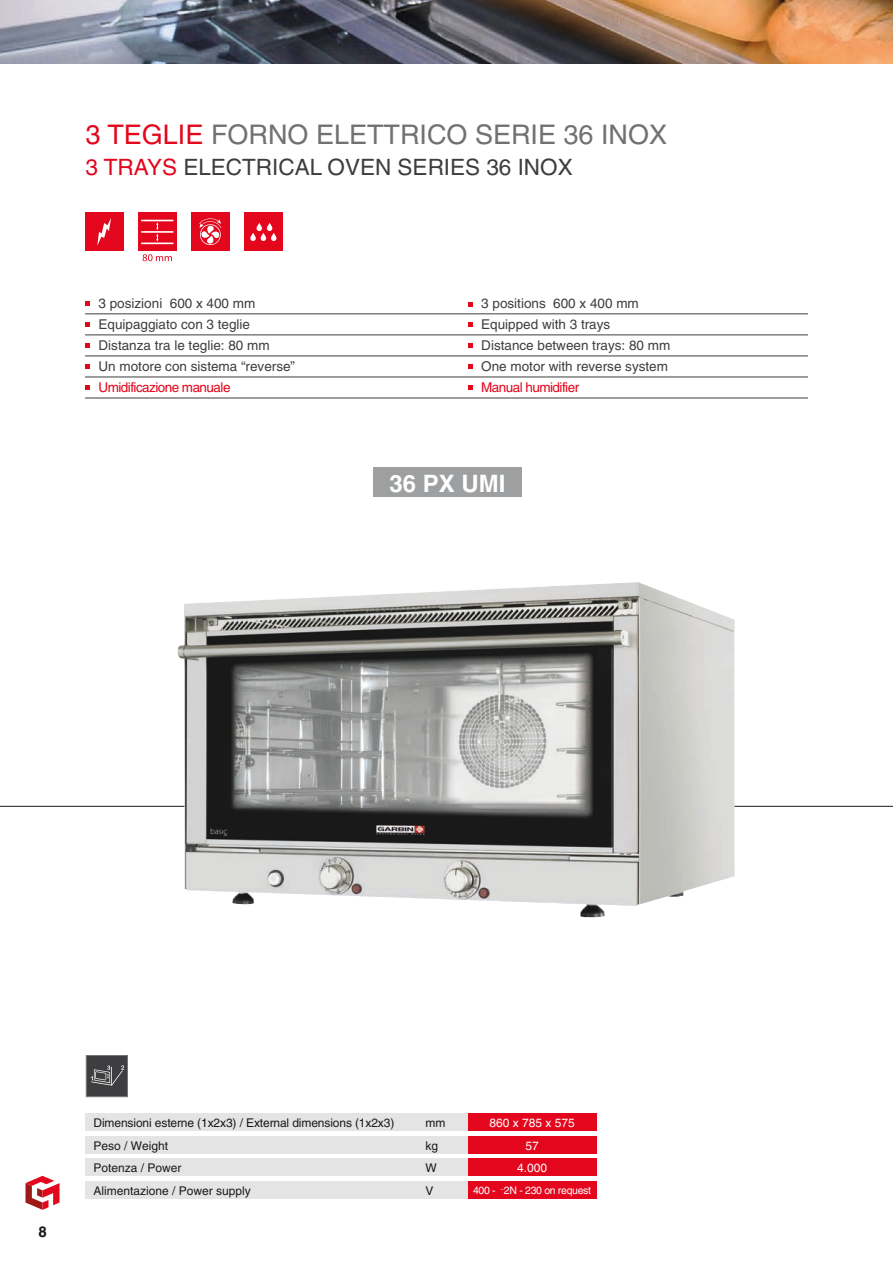
<style>
.page{position:relative;width:893px;height:1263px;background:#fff}
.page>*{position:absolute;margin:0;border:0;box-sizing:border-box;transform-origin:0 0}
.t1{font:27px "Helvetica";color:#707173}
.t2{font:700 24px "Helvetica";color:#fff}
.t3{font:22.5px "Helvetica";color:#3e3e40}
.t4{font:700 15px "Helvetica";color:#1b181c}
.t5{font:13.5px/21px "Helvetica";color:#3e3e40}
.t6{font:13.5px "Helvetica";letter-spacing:-.04em;color:#e3061c}
.t7{font:12px "Helvetica";color:#1b181c}
.t8{font:12px/22.5px "Helvetica";color:#fff;text-align:center}
.t9{font:10.5px "Helvetica";letter-spacing:-.03em;color:#fff}
.s1{color:#e3061c}
</style>
<div class="page">
<img style="left:0;top:0;width:893px;height:64px">
<svg style="left:26px;top:1176px;width:34px;height:34px"></svg>
<hr style="left:0;top:806px;width:893px;height:1px;background:#1b181c">
<img style="left:177px;top:582px;width:558px;height:335px">
<svg style="left:85px;top:301px;width:5px;height:5px"></svg>
<svg style="left:85px;top:322px;width:5px;height:5px"></svg>
<svg style="left:85px;top:343px;width:5px;height:5px"></svg>
<svg style="left:85px;top:364px;width:5px;height:5px"></svg>
<svg style="left:85px;top:385px;width:5px;height:5px"></svg>
<svg style="left:468px;top:302px;width:5px;height:5px"></svg>
<svg style="left:468px;top:322px;width:5px;height:5px"></svg>
<svg style="left:468px;top:343px;width:5px;height:5px"></svg>
<svg style="left:468px;top:364px;width:5px;height:5px"></svg>
<svg style="left:468px;top:385px;width:5px;height:5px"></svg>
<hr style="left:85px;top:313px;width:723px;height:1px;background:#3e3e40">
<hr style="left:85px;top:334px;width:723px;height:1px;background:#3e3e40">
<hr style="left:85px;top:356px;width:723px;height:1px;background:#3e3e40">
<hr style="left:85px;top:377px;width:723px;height:1px;background:#3e3e40">
<hr style="left:85px;top:398px;width:723px;height:1px;background:#3e3e40">
<div style="left:85px;top:1114px;width:431px;height:17px;background:#e4e4e5"></div>
<div style="left:85px;top:1136px;width:431px;height:17px;background:#e4e4e5"></div>
<div style="left:85px;top:1159px;width:431px;height:17px;background:#e4e4e5"></div>
<div style="left:85px;top:1181px;width:431px;height:18px;background:#e4e4e5"></div>
<div style="left:468px;top:1136px;width:128px;height:17px;background:#e3061c"></div>
<div style="left:468px;top:1159px;width:128px;height:17px;background:#e3061c"></div>
<div style="left:468px;top:1181px;width:128px;height:18px;background:#e3061c"></div>
<div style="left:468px;top:1114px;width:128px;height:17px;background:#e3061c"></div>
<div style="left:85px;top:213px;width:38px;height:38px;background:#e3061c"></div>
<svg style="left:97px;top:218px;width:14px;height:28px"></svg>
<div style="left:244px;top:213px;width:39px;height:38px;background:#e3061c"></div>
<svg style="left:256px;top:223px;width:6px;height:8px"></svg>
<svg style="left:250px;top:233px;width:6px;height:8px"></svg>
<svg style="left:261px;top:233px;width:5px;height:8px"></svg>
<svg style="left:267px;top:223px;width:5px;height:8px"></svg>
<svg style="left:271px;top:233px;width:5px;height:8px"></svg>
<div style="left:191px;top:213px;width:38px;height:38px;background:#e3061c"></div>
<svg style="left:199px;top:218px;width:23px;height:27px"></svg>
<div style="left:138px;top:213px;width:38px;height:38px;background:#e3061c"></div>
<hr style="left:141px;top:243px;width:33px;height:1px;background:#fff">
<hr style="left:141px;top:220px;width:33px;height:1px;background:#fff">
<hr style="left:141px;top:231px;width:33px;height:2px;background:#fff">
<svg style="left:156px;top:222px;width:2px;height:20px"></svg>
<svg style="left:143px;top:254px;width:29px;height:7px"></svg>
<div style="left:373px;top:468px;width:149px;height:29px;background:#9d9fa0"></div>
<svg style="left:86px;top:1055px;width:42px;height:42px;background:#505052"></svg>
<h1 class="t1" style="left:85px;top:119px;width:297px"><span class="s1">3 tegli e</span> FORNO elettri</h1>
<h1 class="t1" style="left:427px;top:119px;width:242px">co seri e 36 inox</h1>
<h3 class="t3" style="left:85px;top:154px;width:489px"><span class="s1">3 trays</span> electri cal oven seri es 36 inox</h3>
<p class="t5" style="left:99px;top:293px;width:198px">3 posizioni 600 x 400 mm<br>Equipaggiato con 3 teglie<br>Distanza tra le teglie: 80 mm<br>Un motore con sistema “reverse”</p>
<p class="t6" style="left:99px;top:380px;width:133px">Umidificazione manuale</p>
<p class="t5" style="left:481px;top:293px;width:191px">3 positions 600 x 400 mm<br>Equipped with 3 trays<br>Distance between trays: 80 mm<br>One motor with reverse system</p>
<p class="t6" style="left:481px;top:380px;width:99px">Manual humidifier</p>
<h2 class="t2" style="left:389px;top:469px;width:118px">36 PX UMI</h2>
<p class="t4" style="left:38px;top:1222px;width:10px">8</p>
<p class="t7" style="left:94px;top:1116px;width:302px">Dimensioni esterne (1x2x3) / External dimensions (1x2x3)</p>
<p class="t7" style="left:426px;top:1116px;width:21px">mm</p>
<p class="t7" style="left:94px;top:1138px;width:76px">Peso / Weight</p>
<p class="t7" style="left:426px;top:1138px;width:14px">kg</p>
<p class="t7" style="left:94px;top:1161px;width:90px">Potenza / Power</p>
<p class="t7" style="left:426px;top:1161px;width:13px">W</p>
<p class="t7" style="left:94px;top:1184px;width:159px">Alimentazione / Power supply</p>
<p class="t7" style="left:426px;top:1184px;width:5px">V</p>
<p class="t8" style="left:489px;top:1111px;width:87px">860 x 785 x 575</p>
<p class="t8" style="left:517px;top:1134px;width:32px">57<br>4.000</p>
<p class="t9" style="left:473px;top:1184px;width:120px">400 - <sup>~</sup>2N - 230 on request</p>
</div>
